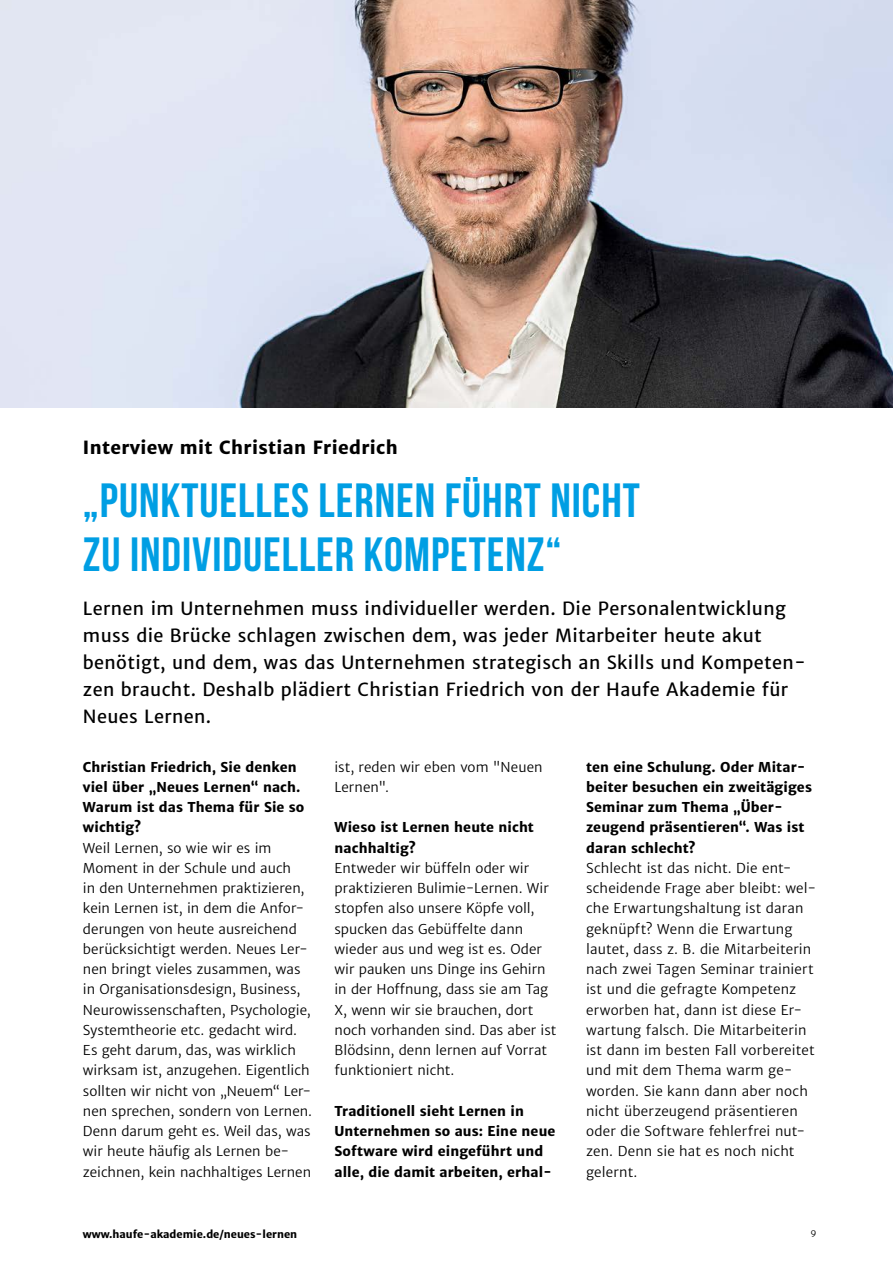
<style>
.page{position:relative;width:893px;height:1263px;background:#fff}
.page>*{position:absolute;margin:0;border:0;box-sizing:border-box;transform-origin:0 0}
.t1{font:700 48px/54px "Bebas Neue";letter-spacing:.02em;color:#009ee3}
.t2{font:18px/27px "Haufe Merriweather Sans";letter-spacing:.02em;color:#000}
.t3{font:700 18px "Haufe Merriweather Sans";letter-spacing:.02em;color:#000}
.t4{font:13.5px/20.2px "Haufe Merriweather Sans Lt";letter-spacing:.005em;color:#000}
.t5{font:700 13.5px/20.2px "Haufe Merriweather Sans";letter-spacing:.01em;color:#000}
.t6{font:700 10.5px "Haufe Merriweather Sans";color:#000}
.t7{font:9px "Haufe Merriweather Sans Lt";color:#000}
</style>
<div class="page">
<img style="left:0;top:0;width:893px;height:407px">
<h2 class="t3" style="left:83px;top:437px;width:316px">Interview mit Christian Friedrich</h2>
<h1 class="t1" style="left:83px;top:473px;width:558px">„PUNKTUELLES LERNEN FÜHRT NICHT<br>ZU INDIVIDUELLER KOMPETENZ“</h1>
<p class="t2" style="left:83px;top:595px;width:725px">Lernen im Unternehmen muss individueller werden. Die Personalentwicklung muss die Brücke schlagen zwischen dem, was jeder Mitarbeiter heute akut benötigt, und dem, was das Unternehmen strategisch an Skills und Kompeten&shy;zen braucht. Deshalb plädiert Christian Friedrich von der Haufe Akademie für Neues Lernen.</p>
<p class="t5" style="left:83px;top:757px;width:223px">Christian Friedrich, Sie denken viel über „Neues Lernen“ nach.<br>Warum ist das Thema für Sie so wichtig?</p>
<p class="t4" style="left:83px;top:838px;width:231px">Weil Lernen, so wie wir es im Moment in der Schule und auch<br>in den Unternehmen praktizieren, kein Lernen ist, in dem die Anfor&shy;derungen von heute ausreichend berücksichtigt werden. Neues Ler&shy;nen bringt vieles zusammen, was in Organisationsdesign, Business, Neurowissenschaften, Psychologie, Systemtheorie etc. gedacht wird.<br>Es geht darum, das, was wirklich wirksam ist, anzugehen. Eigentlich sollten wir nicht von „Neuem“ Ler&shy;nen sprechen, sondern von Lernen.<br>Denn darum geht es. Weil das, was wir heute häufig als Lernen be&shy;zeichnen, kein nachhaltiges Lernen</p>
<p class="t4" style="left:334px;top:757px;width:210px">ist, reden wir eben vom "Neuen<br>Lernen".</p>
<p class="t5" style="left:334px;top:817px;width:201px">Wieso ist Lernen heute nicht nachhaltig?</p>
<p class="t4" style="left:334px;top:858px;width:223px">Entweder wir büffeln oder wir praktizieren Bulimie-Lernen. Wir stopfen also unsere Köpfe voll, spucken das Gebüffelte dann wieder aus und weg ist es. Oder wir pauken uns Dinge ins Gehirn in der Hoffnung, dass sie am Tag<br>X, wenn wir sie brauchen, dort noch vorhanden sind. Das aber ist<br>Blödsinn, denn lernen auf Vorrat funktioniert nicht.</p>
<p class="t5" style="left:334px;top:1101px;width:222px">Traditionell sieht Lernen in<br>Unternehmen so aus: Eine neue<br>Software wird eingeführt und alle, die damit arbeiten, erhal-</p>
<p class="t5" style="left:586px;top:757px;width:227px">ten eine Schulung. Oder Mitar&shy;beiter besuchen ein zweitägiges<br>Seminar zum Thema „Über&shy;zeugend präsentieren“. Was ist daran schlecht?</p>
<p class="t4" style="left:586px;top:858px;width:232px">Schlecht ist das nicht. Die ent&shy;scheidende Frage aber bleibt: wel&shy;che Erwartungshaltung ist daran geknüpft? Wenn die Erwartung lautet, dass z. B. die Mitarbeiterin nach zwei Tagen Seminar trainiert ist und die gefragte Kompetenz erworben hat, dann ist diese Er&shy;wartung falsch. Die Mitarbeiterin ist dann im besten Fall vorbereitet und mit dem Thema warm ge&shy;worden. Sie kann dann aber noch nicht überzeugend präsentieren oder die Software fehlerfrei nut&shy;zen. Denn sie hat es noch nicht gelernt.</p>
<p class="t6" style="left:83px;top:1227px;width:216px">www.haufe-akademie.de/neues-lernen</p>
<p class="t7" style="left:810px;top:1228px;width:8px">9</p>
</div>
